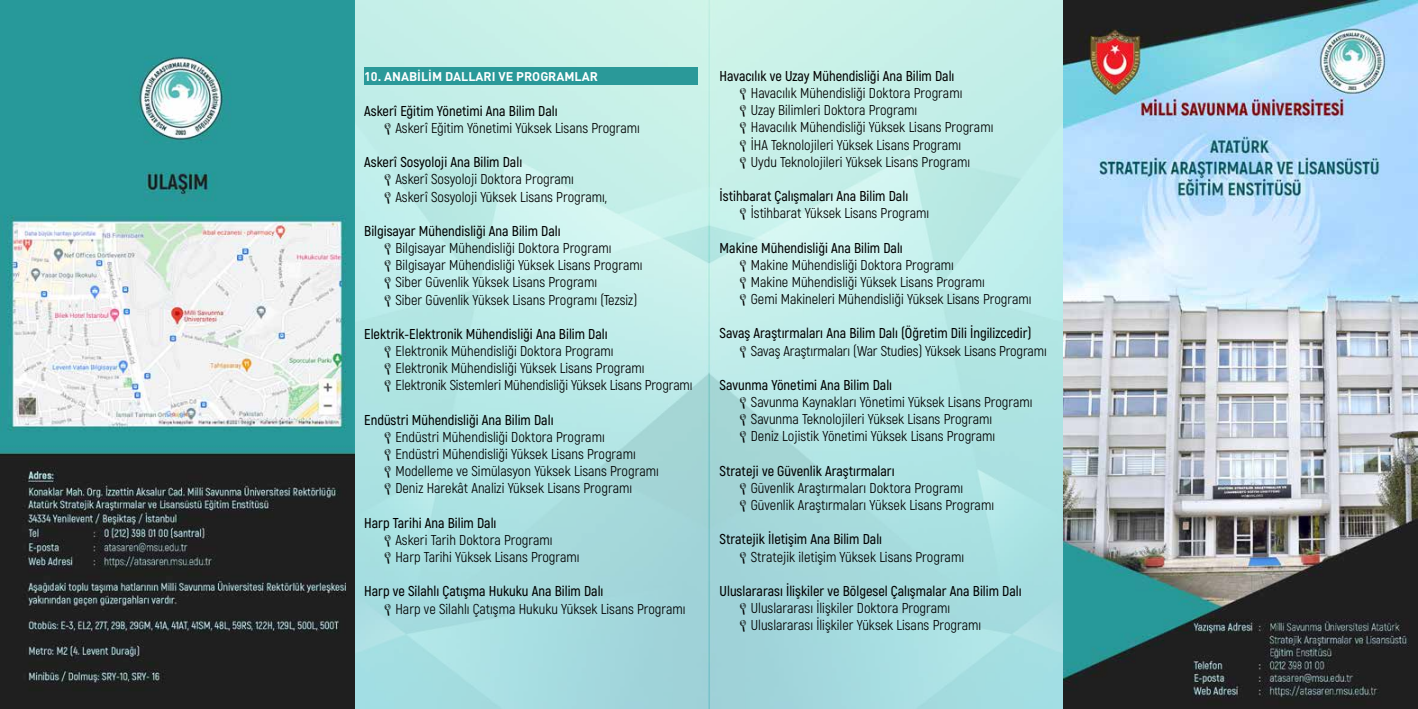
<style>
.page{position:relative;width:1418px;height:709px;background:#fff}
.page>*{position:absolute;margin:0;border:0;box-sizing:border-box;transform-origin:0 0}
.t1{font:14.25px/17.1px "Akrobat";color:#000}
.t2{font:600 14.25px "Akrobat";color:#000}
.t3{font:700 12.5px "DIN Pro";color:#fff}
</style>
<div class="page">
<img style="left:354px;top:0;width:709px;height:709px">
<div style="left:364px;top:67px;width:333px;height:18px;background:#2a9999"></div>
<img style="left:0;top:0;width:354px;height:709px">
<img style="left:1063px;top:0;width:354px;height:709px">
<svg style="left:385px;top:122px;width:5px;height:12px"></svg>
<svg style="left:385px;top:174px;width:5px;height:29px"></svg>
<svg style="left:385px;top:243px;width:5px;height:63px"></svg>
<svg style="left:385px;top:346px;width:5px;height:46px"></svg>
<svg style="left:385px;top:431px;width:5px;height:12px"></svg>
<svg style="left:385px;top:449px;width:5px;height:11px"></svg>
<svg style="left:385px;top:466px;width:5px;height:29px"></svg>
<svg style="left:385px;top:534px;width:5px;height:29px"></svg>
<svg style="left:385px;top:603px;width:5px;height:12px"></svg>
<svg style="left:740px;top:88px;width:6px;height:80px"></svg>
<svg style="left:740px;top:208px;width:6px;height:12px"></svg>
<svg style="left:740px;top:259px;width:6px;height:12px"></svg>
<svg style="left:740px;top:277px;width:6px;height:11px"></svg>
<svg style="left:740px;top:294px;width:6px;height:12px"></svg>
<svg style="left:740px;top:345px;width:6px;height:12px"></svg>
<svg style="left:740px;top:397px;width:6px;height:46px"></svg>
<svg style="left:740px;top:482px;width:6px;height:12px"></svg>
<svg style="left:740px;top:500px;width:6px;height:12px"></svg>
<svg style="left:740px;top:551px;width:6px;height:12px"></svg>
<svg style="left:740px;top:603px;width:6px;height:29px"></svg>
<p class="t3" style="left:364px;top:68px;width:235px">10. ANABİLİM DALLARI VE PROGRAMLAR</p>
<p class="t2" style="left:364px;top:102px;width:195px">Askerî Eğitim Yönetimi Ana Bilim Dalı</p>
<p class="t1" style="left:395px;top:119px;width:246px">Askerî Eğitim Yönetimi Yüksek Lisans Programı</p>
<p class="t2" style="left:364px;top:153px;width:159px">Askerî Sosyoloji Ana Bilim Dalı</p>
<p class="t1" style="left:395px;top:171px;width:213px">Askerî Sosyoloji Doktora Programı<br>Askerî Sosyoloji Yüksek Lisans Programı,</p>
<p class="t2" style="left:364px;top:222px;width:198px">Bilgisayar Mühendisliği Ana Bilim Dalı</p>
<p class="t1" style="left:395px;top:239px;width:249px">Bilgisayar Mühendisliği Doktora Programı Bilgisayar Mühendisliği Yüksek Lisans Programı Siber Güvenlik Yüksek Lisans Programı<br>Siber Güvenlik Yüksek Lisans Programı (Tezsiz)</p>
<p class="t2" style="left:364px;top:325px;width:245px">Elektrik-Elektronik Mühendisliği Ana Bilim Dalı</p>
<p class="t1" style="left:395px;top:342px;width:298px">Elektronik Mühendisliği Doktora Programı<br>Elektronik Mühendisliği Yüksek Lisans Programı<br>Elektronik Sistemleri Mühendisliği Yüksek Lisans Programı</p>
<p class="t2" style="left:364px;top:411px;width:191px">Endüstri Mühendisliği Ana Bilim Dalı</p>
<p class="t1" style="left:395px;top:428px;width:265px">Endüstri Mühendisliği Doktora Programı<br>Endüstri Mühendisliği Yüksek Lisans Programı Modelleme ve Simülasyon Yüksek Lisans Programı Deniz Harekât Analizi Yüksek Lisans Programı</p>
<p class="t2" style="left:364px;top:514px;width:134px">Harp Tarihi Ana Bilim Dalı</p>
<p class="t1" style="left:395px;top:531px;width:186px">Askeri Tarih Doktora Programı<br>Harp Tarihi Yüksek Lisans Programı</p>
<p class="t2" style="left:364px;top:582px;width:241px">Harp ve Silahlı Çatışma Hukuku Ana Bilim Dalı</p>
<p class="t1" style="left:395px;top:600px;width:292px">Harp ve Silahlı Çatışma Hukuku Yüksek Lisans Programı</p>
<p class="t2" style="left:719px;top:67px;width:236px">Havacılık ve Uzay Mühendisliği Ana Bilim Dalı</p>
<p class="t1" style="left:750px;top:85px;width:244px">Havacılık Mühendisliği Doktora Programı<br>Uzay Bilimleri Doktora Programı<br>Havacılık Mühendisliği Yüksek Lisans Programı İHA Teknolojileri Yüksek Lisans Programı<br>Uydu Teknolojileri Yüksek Lisans Programı</p>
<p class="t2" style="left:719px;top:187px;width:190px">İstihbarat Çalışmaları Ana Bilim Dalı</p>
<p class="t1" style="left:750px;top:205px;width:180px">İstihbarat Yüksek Lisans Programı</p>
<p class="t2" style="left:719px;top:239px;width:185px">Makine Mühendisliği Ana Bilim Dalı</p>
<p class="t1" style="left:750px;top:256px;width:282px">Makine Mühendisliği Doktora Programı<br>Makine Mühendisliği Yüksek Lisans Programı<br>Gemi Makineleri Mühendisliği Yüksek Lisans Programı</p>
<p class="t2" style="left:719px;top:325px;width:313px">Savaş Araştırmaları Ana Bilim Dalı (Öğretim Dili İngilizcedir)</p>
<p class="t1" style="left:750px;top:342px;width:297px">Savaş Araştırmaları (War Studies) Yüksek Lisans Programı</p>
<p class="t2" style="left:719px;top:376px;width:174px">Savunma Yönetimi Ana Bilim Dalı</p>
<p class="t1" style="left:750px;top:393px;width:283px">Savunma Kaynakları Yönetimi Yüksek Lisans Programı<br>Savunma Teknolojileri Yüksek Lisans Programı<br>Deniz Lojistik Yönetimi Yüksek Lisans Programı</p>
<p class="t2" style="left:719px;top:462px;width:176px">Strateji ve Güvenlik Araştırmaları</p>
<p class="t1" style="left:750px;top:479px;width:245px">Güvenlik Araştırmaları Doktora Programı<br>Güvenlik Araştırmaları Yüksek Lisans Programı</p>
<p class="t2" style="left:719px;top:531px;width:164px">Stratejik İletişim Ana Bilim Dalı</p>
<p class="t1" style="left:750px;top:548px;width:215px">Stratejik iletişim Yüksek Lisans Programı</p>
<p class="t2" style="left:719px;top:582px;width:303px">Uluslararası İlişkiler ve Bölgesel Çalışmalar Ana Bilim Dalı</p>
<p class="t1" style="left:750px;top:599px;width:232px">Uluslararası İlişkiler Doktora Programı<br>Uluslararası İlişkiler Yüksek Lisans Programı</p>
</div>
